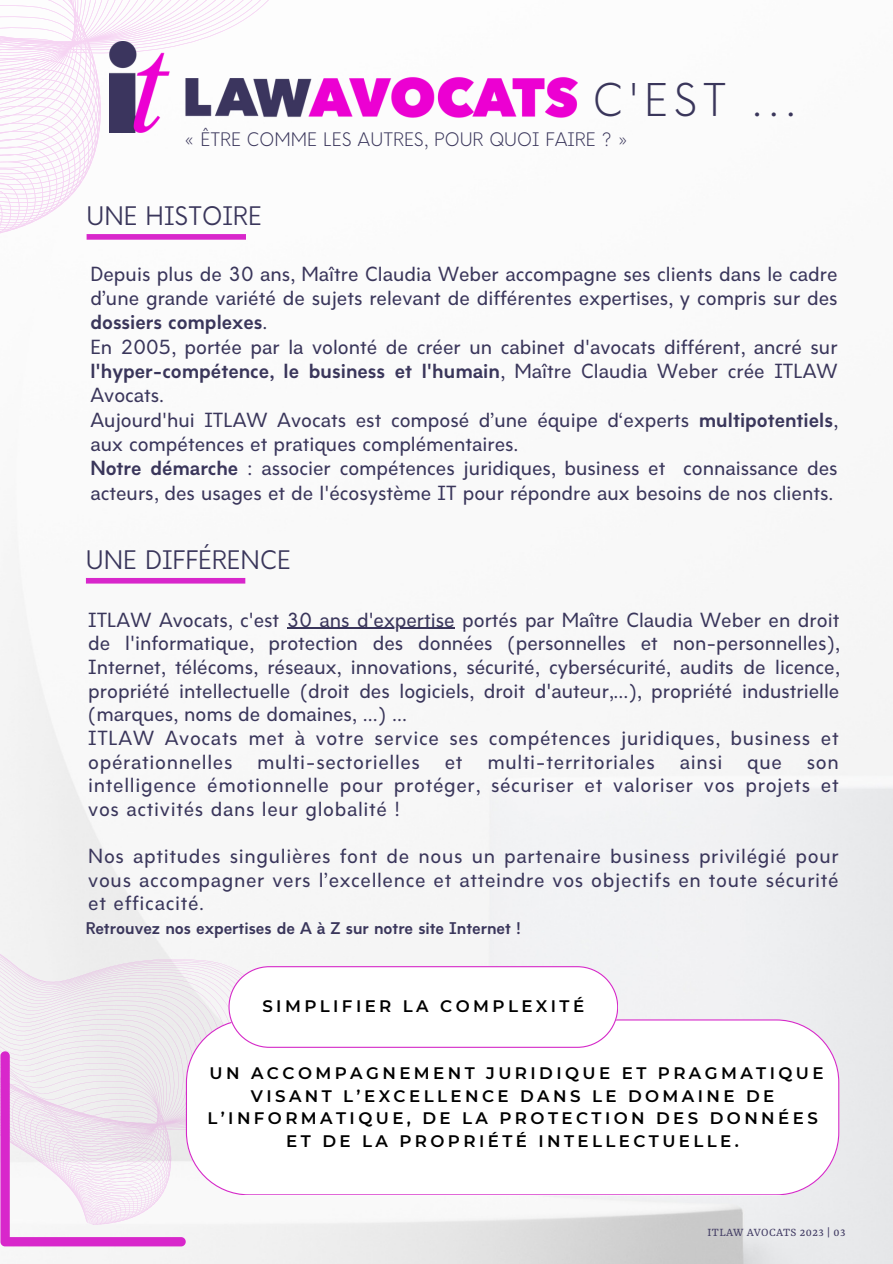
<style>
.page{position:relative;width:893px;height:1264px;background:#fff}
.page>*{position:absolute;margin:0;border:0;box-sizing:border-box;transform-origin:0 0}
.t1{font:300 43.95px "Amicale";color:#3a365b}
.t2{font:24.9px "Amicale";color:#3a365b}
.t3{font:500 19.05px/23.7px "Amicale";color:#3a365b}
.t4{font:500 19.05px "Amicale";letter-spacing:.035em;color:#3a365b}
.t5{font:300 18.15px "Amicale";color:#3a365b}
.t6{font:600 16.65px/22.5px "Montserrat";letter-spacing:.205em;color:#000;text-align:center}
.t7{font:700 15.75px "Amicale";color:#3a365b}
.t8{font:12.75px "Rasa";letter-spacing:.03em;color:#413b63}
.s1{font-weight:700}
</style>
<div class="page">
<img style="left:0;top:81px;width:892px;height:1182px">
<hr style="left:287px;top:628px;width:167px;height:1px;background:#3a365b">
<div style="left:86px;top:578px;width:159px;height:5px;background:#d827cb"></div>
<svg style="left:0;top:872px;width:303px;height:391px;fill:#f1f1f1"></svg>
<svg style="left:0;top:1051px;width:186px;height:194px"></svg>
<svg style="left:0;top:0;width:360px;height:320px"></svg>
<img style="left:110px;top:41px;width:467px;height:92px">
<svg style="left:186px;top:1019px;width:653px;height:175px"></svg>
<svg style="left:228px;top:966px;width:390px;height:81px"></svg>
<div style="left:87px;top:234px;width:159px;height:6px;background:#d827cb"></div>
<h1 class="t1" style="left:592px;top:83px;width:205px">C'EST ...</h1>
<h4 class="t5" style="left:184px;top:133px;width:446px">« ÊTRE COMME LES AUTRES, POUR QUOI FAIRE ? »</h4>
<p class="t2" style="left:87px;top:206px;width:176px">UNE HISTOIRE</p>
<p class="t3" style="left:90px;top:264px;width:748px;line-height:24.3px">Depuis plus de 30 ans, Maître Claudia Weber accompagne ses clients dans le cadre d’une grande variété de sujets relevant de différentes expertises, y compris sur des <span class="s1">dossiers complexes</span>.<br>En 2005, portée par la volonté de créer un cabinet d'avocats différent, ancré sur <span class="s1">l'hyper-compétence, le business et l'humain</span>, Maître Claudia Weber crée ITLAW Avocats.<br>Aujourd'hui ITLAW Avocats est composé d’une équipe d‘experts <span class="s1">multipotentiels</span>, aux compétences et pratiques complémentaires.<br><span class="s1">Notre démarche</span> : associer compétences juridiques, business et connaissance des acteurs, des usages et de l'écosystème IT pour répondre aux besoins de nos clients.</p>
<h3 class="t2" style="left:86px;top:550px;width:206px">UNE DIFFÉRENCE</h3>
<p class="t3" style="left:88px;top:610px;width:752px">ITLAW Avocats, c'est 30 ans d'expertise portés par Maître Claudia Weber en droit</p>
<h2 class="t3" style="left:88px;top:633px;width:752px">de l'informatique, protection des données (personnelles et non-personnelles), Internet, télécoms, réseaux, innovations, sécurité, cybersécurité, audits de licence, propriété intellectuelle (droit des logiciels, droit d'auteur,...), propriété industrielle (marques, noms de domaines, ...) ...<br>ITLAW Avocats met à votre service ses compétences juridiques, business et opérationnelles</h2>
<h2 class="t4" style="left:257px;top:754px;width:164px">multi-sectorielles</h2>
<h2 class="t3" style="left:445px;top:752px;width:19px">et</h2>
<h2 class="t4" style="left:487px;top:754px;width:169px">multi-territoriales</h2>
<h2 class="t3" style="left:679px;top:752px;width:44px">ainsi</h2>
<h2 class="t3" style="left:747px;top:752px;width:36px">que</h2>
<h2 class="t3" style="left:88px;top:752px;width:751px;text-align:justify;text-indent:718px">son intelligence émotionnelle pour protéger, sécuriser et valoriser vos projets et vos activités dans leur globalité !</h2>
<h2 class="t3" style="left:88px;top:846px;width:37px">Nos</h2>
<p class="t3" style="left:88px;top:846px;width:751px;text-align:justify;text-indent:45px">aptitudes singulières font de nous un partenaire business privilégié pour vous accompagner vers l’excellence et atteindre vos objectifs en toute sécurité et efficacité.</p>
<h2 class="t7" style="left:86px;top:922px;width:436px">Retrouvez nos expertises de A à Z sur notre site Internet !</h2>
<p class="t6" style="left:262px;top:995px;width:323px">SIMPLIFIER LA COMPLEXITÉ</p>
<p class="t6" style="left:207px;top:1061px;width:617px">UN ACCOMPAGNEMENT JURIDIQUE ET PRAGMATIQUE VISANT L’EXCELLENCE DANS LE DOMAINE DE L’INFORMATIQUE, DE LA PROTECTION DES DONNÉES ET DE LA PROPRIÉTÉ INTELLECTUELLE.</p>
<h4 class="t8" style="left:707px;top:1226px;width:139px">ITLAW AVOCATS 2023 | 03</h4>
</div>
